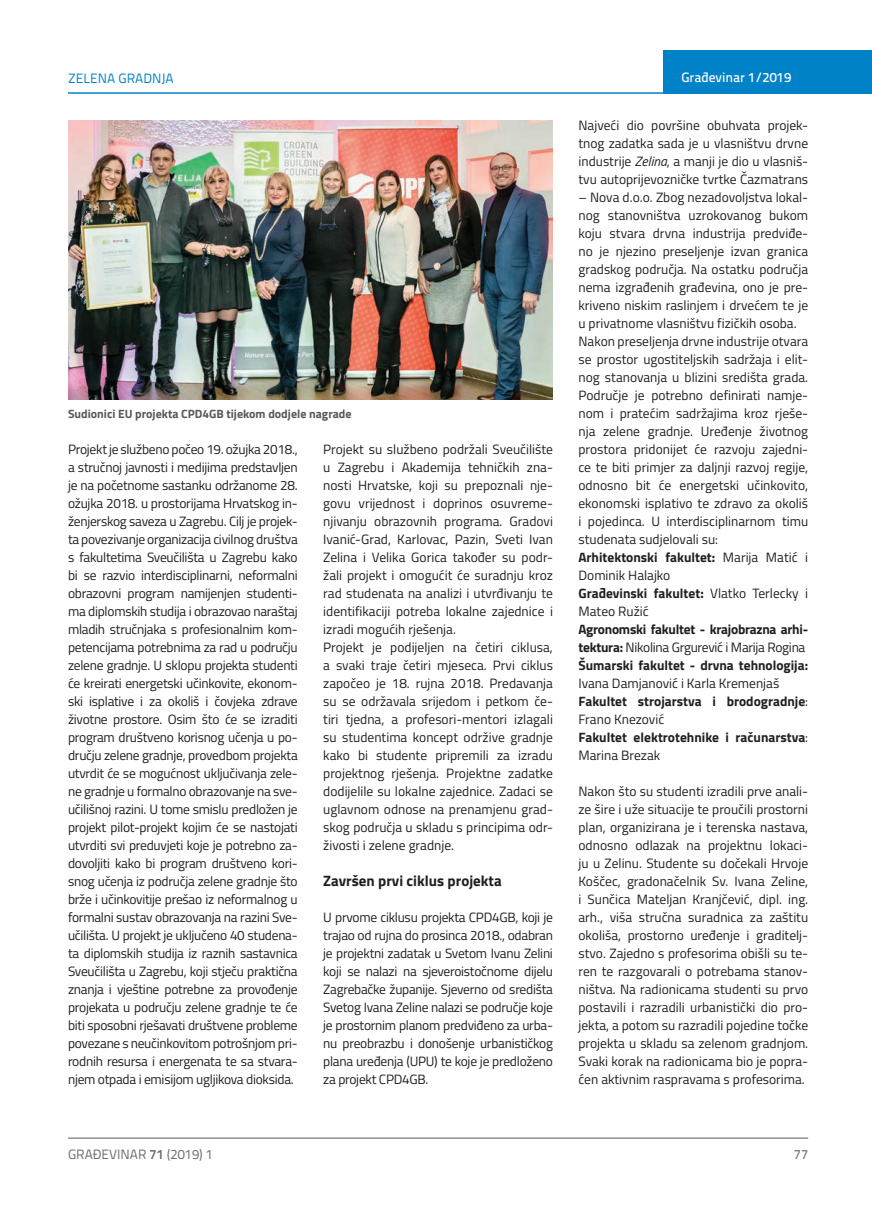
<style>
.page{position:relative;width:872px;height:1212px;background:#fff}
.page>*{position:absolute;margin:0;border:0;box-sizing:border-box;transform-origin:0 0}
.t1{font:700 15px "Titillium";color:#231f20}
.t2{font:13.5px/18px "Titillium";color:#231f20;text-align:justify}
.t3{font:700 13.5px/18px "Titillium";color:#231f20}
.t4{font:700 13.5px/18px "Titillium";letter-spacing:-.02em;color:#231f20}
.t5{font:13.5px "Titillium Text 22 L";color:#6c6d70}
.t6{font:500 13.5px "Titillium Text 22 L";color:#fff}
.t7{font:13.5px "Titillium Text 22 L";color:#0082c8}
.t8{font:500 13.5px "Titillium Text 22 L";color:#787a7d}
.t9{font:700 12px "Titillium";color:#57585a}
.s1{font-style:italic}
.s2{font-weight:700}
.s3{font-weight:400}
</style>
<div class="page">
<div style="left:663px;top:50px;width:209px;height:44px;background:#0082c8"></div>
<hr style="left:68px;top:92px;width:804px;height:2px;background:#0082c8">
<hr style="left:68px;top:1138px;width:740px;height:1px;background:#57585a">
<img style="left:68px;top:120px;width:485px;height:280px">
<p class="t7" style="left:68px;top:68px;width:107px">ZELENA GRADNJA</p>
<p class="t6" style="left:681px;top:67px;width:111px">Građevinar 1/2019</p>
<p class="t9" style="left:68px;top:404px;width:285px">Sudionici EU projekta CPD4GB tijekom dodjele nagrade</p>
<p class="t2" style="left:68px;top:439px;width:231px">Projekt je službeno počeo 19. ožujka 2018., a stručnoj javnosti i medijima predstavljen je na početnome sastanku održanome 28. ožujka 2018. u prostorijama Hrvatskog in&shy;ženjerskog saveza u Zagrebu. Cilj je projek&shy;ta povezivanje organizacija civilnog društva s fakultetima Sveučilišta u Zagrebu kako bi se razvio interdisciplinarni, neformalni obrazovni program namijenjen studenti&shy;ma diplomskih studija i obrazovao naraštaj mladih stručnjaka s profesionalnim kom&shy;petencijama potrebnima za rad u području zelene gradnje. U sklopu projekta studenti će kreirati energetski učinkovite, ekonom&shy;ski isplative i za okoliš i čovjeka zdrave životne prostore. Osim što će se izraditi program društveno korisnog učenja u po&shy;dručju zelene gradnje, provedbom projekta utvrdit će se mogućnost uključivanja zele&shy;ne gradnje u formalno obrazovanje na sve&shy;učilišnoj razini. U tome smislu predložen je projekt pilot-projekt kojim će se nastojati utvrditi svi preduvjeti koje je potrebno za&shy;dovoljiti kako bi program društveno kori&shy;snog učenja iz područja zelene gradnje što brže i učinkovitije prešao iz neformalnog u formalni sustav obrazovanja na razini Sve&shy;učilišta. U projekt je uključeno 40 studena&shy;ta diplomskih studija iz raznih sastavnica Sveučilišta u Zagrebu, koji stječu praktična znanja i vještine potrebne za provođenje projekata u području zelene gradnje te će biti sposobni rješavati društvene probleme povezane s neučinkovitom potrošnjom pri&shy;rodnih resursa i energenata te sa stvara&shy;njem otpada i emisijom ugljikova dioksida.</p>
<p class="t2" style="left:323px;top:439px;width:231px;text-align:left">Projekt su službeno podržali Sveučilište u Zagrebu i Akademija tehničkih zna&shy;nosti Hrvatske, koji su prepoznali nje&shy;govu vrijednost i doprinos osuvreme&shy;njivanju obrazovnih programa. Gradovi Ivanić-Grad, Karlovac, Pazin, Sveti Ivan Zelina i Velika Gorica također su podr&shy;žali projekt i omogućit će suradnju kroz rad studenata na analizi i utvrđivanju te identifikaciji potreba lokalne zajednice i izradi mogućih rješenja.<br>Projekt je podijeljen na četiri ciklusa, a svaki traje četiri mjeseca. Prvi ciklus započeo je 18. rujna 2018. Predavanja su se održavala srijedom i petkom če&shy;tiri tjedna, a profesori-mentori izlagali su studentima koncept održive gradnje kako bi studente pripremili za izradu projektnog rješenja. Projektne zadatke dodijelile su lokalne zajednice. Zadaci se uglavnom odnose na prenamjenu grad&shy;skog područja u skladu s principima odr&shy;živosti i zelene gradnje.</p>
<p class="t1" style="left:323px;top:869px;width:180px">Završen prvi ciklus projekta</p>
<p class="t2" style="left:323px;top:908px;width:231px">U prvome ciklusu projekta CPD4GB, koji je trajao od rujna do prosinca 2018., odabran je projektni zadatak u Svetom Ivanu Zelini koji se nalazi na sjeveroistočnome dijelu Zagrebačke županije. Sjeverno od središta Svetog Ivana Zeline nalazi se područje koje je prostornim planom predviđeno za urba&shy;nu preobrazbu i donošenje urbanističkog plana uređenja (UPU) te koje je predloženo za projekt CPD4GB.</p>
<p class="t2" style="left:578px;top:115px;width:231px">Najveći dio površine obuhvata projek&shy;tnog zadatka sada je u vlasništvu drvne industrije <span class="s1">Zelina</span>, a manji je dio u vlasniš&shy;tvu autoprijevozničke tvrtke Čazmatrans</p>
<p class="t2" style="left:578px;top:187px;width:231px;text-align:left">– Nova d.o.o. Zbog nezadovoljstva lokal&shy;nog stanovništva uzrokovanog bukom koju stvara drvna industrija predviđe&shy;no je njezino preseljenje izvan granica gradskog područja. Na ostatku područja nema izgrađenih građevina, ono je pre&shy;kriveno niskim raslinjem i drvećem te je u privatnome vlasništvu fizičkih osoba.<br>Nakon preseljenja drvne industrije otvara se prostor ugostiteljskih sadržaja i elit&shy;nog stanovanja u blizini središta grada.<br>Područje je potrebno definirati namje&shy;nom i pratećim sadržajima kroz rješe&shy;nja zelene gradnje. Uređenje životnog prostora pridonijet će razvoju zajedni&shy;ce te biti primjer za daljnji razvoj regije, odnosno bit će energetski učinkovito, ekonomski isplativo te zdravo za okoliš i pojedinca. U interdisciplinarnom timu studenata sudjelovali su:<br><span class="s2">Arhitektonski fakultet:</span> Marija Matić i Dominik Halajko<br><span class="s2">Građevinski fakultet:</span> Vlatko Terlecky i Mateo Ružić</p>
<p class="t4" style="left:578px;top:619px;width:231px">Agronomski fakultet - krajobrazna arhi&shy;tektura: <span class="s3">Nikolina Grgurević i Marija Rogina<br></span>Šumarski fakultet - drvna tehnologija:</p>
<p class="t3" style="left:578px;top:673px;width:231px"><span class="s3">Ivana Damjanović i Karla Kremenjaš<br></span>Fakultet strojarstva i brodogradnje<span class="s3">:<br>Frano Knezović<br></span>Fakultet elektrotehnike i računarstva<span class="s3">:<br>Marina Brezak</span></p>
<p class="t2" style="left:578px;top:781px;width:231px">Nakon što su studenti izradili prve anali&shy;ze šire i uže situacije te proučili prostorni plan, organizirana je i terenska nastava, odnosno odlazak na projektnu lokaci&shy;ju u Zelinu. Studente su dočekali Hrvoje Koščec, gradonačelnik Sv. Ivana Zeline, i Sunčica Mateljan Kranjčević, dipl. ing. arh., viša stručna suradnica za zaštitu okoliša, prostorno uređenje i graditelj&shy;stvo. Zajedno s profesorima obišli su te&shy;ren te razgovarali o potrebama stanov&shy;ništva. Na radionicama studenti su prvo postavili i razradili urbanistički dio pro&shy;jekta, a potom su razradili pojedine točke projekta u skladu sa zelenom gradnjom.<br>Svaki korak na radionicama bio je popra&shy;ćen aktivnim raspravama s profesorima.</p>
<p class="t5" style="left:68px;top:1144px;width:146px">GRAĐEVINAR <span class="s2">71</span> (2019) 1</p>
<p class="t8" style="left:794px;top:1144px;width:16px">77</p>
</div>
